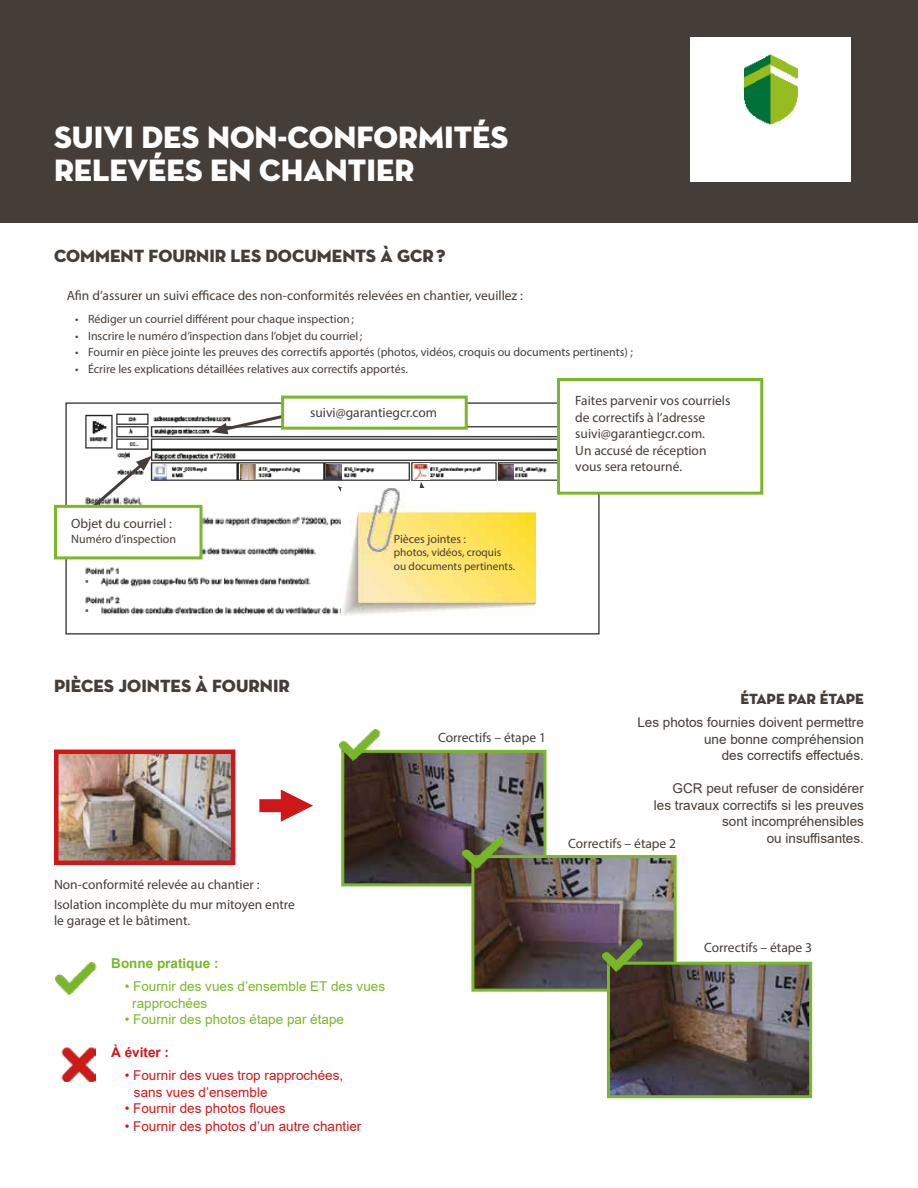
<style>
.page{position:relative;width:918px;height:1188px;background:#fff}
.page>*{position:absolute;margin:0;border:0;box-sizing:border-box;transform-origin:0 0}
.t1{font:31.5px/33px "Neutra Disp Titling";color:#fff}
.t2{font:18px "Neutra Disp Titling";color:#453d37}
.t3{font:15px "Neutra Disp Titling";color:#453d37}
.t4{font:13.5px/16.5px "Myriad Pro";color:#453d37}
.t5{font:13.5px/16.5px "Arial";color:#453d37;text-align:right}
.t6{font:13.5px/16.2px "Arial";color:#cd1719}
.t7{font:13.5px/16.5px "Arial";color:#7ab729}
.t8{font:700 13.5px "Arial";color:#7ab729}
.t9{font:700 13.5px "Arial";color:#cd1719}
.t10{font:12px "Myriad Pro";color:#453d37}
.t11{font:11.25px/13.5px "Myriad Pro";color:#453d37}
</style>
<div class="page">
<img style="left:63px;top:402px;width:537px;height:233px">
<img style="left:240px;top:465px;width:15px;height:14px">
<img style="left:327px;top:465px;width:14px;height:14px">
<img style="left:413px;top:464px;width:16px;height:15px">
<img style="left:499px;top:464px;width:14px;height:15px">
<div style="left:0;top:0;width:918px;height:222px;background:#453d37"></div>
<img style="left:691px;top:38px;width:160px;height:143px">
<img style="left:59px;top:755px;width:171px;height:105px">
<div style="left:54px;top:750px;width:181px;height:115px;border:4px solid #cd1719"></div>
<img style="left:61px;top:1047px;width:35px;height:34px">
<img style="left:345px;top:754px;width:197px;height:128px">
<div style="left:341px;top:750px;width:205px;height:136px;border:3px solid #7ab729"></div>
<img style="left:339px;top:729px;width:46px;height:32px">
<img style="left:152px;top:464px;width:17px;height:16px">
<svg style="left:211px;top:410px;width:88px;height:24px"></svg>
<div style="left:281px;top:396px;width:187px;height:34px;background:#fff;border:3px solid #7ab729"></div>
<svg style="left:79px;top:456px;width:73px;height:49px"></svg>
<div style="left:54px;top:505px;width:148px;height:54px;background:#fff;border:3px solid #7ab729"></div>
<div style="left:557px;top:378px;width:206px;height:117px;background:#fff;border:3px solid #7ab729"></div>
<svg style="left:338px;top:482px;width:105px;height:123px"></svg>
<img style="left:342px;top:489px;width:193px;height:126px">
<img style="left:475px;top:859px;width:198px;height:129px">
<div style="left:471px;top:855px;width:206px;height:137px;border:3px solid #7ab729"></div>
<img style="left:463px;top:837px;width:45px;height:32px">
<img style="left:611px;top:966px;width:197px;height:128px">
<div style="left:607px;top:962px;width:205px;height:136px;border:3px solid #7ab729"></div>
<img style="left:602px;top:940px;width:46px;height:31px">
<img style="left:56px;top:963px;width:41px;height:31px">
<svg style="left:259px;top:789px;width:54px;height:33px"></svg>
<h1 class="t1" style="left:54px;top:121px;width:456px">SUIVI DES NON-CONFORMITÉS<br>RELEVÉES EN CHANTIER</h1>
<h2 class="t2" style="left:54px;top:245px;width:393px">COMMENT FOURNIR LES DOCUMENTS À GCR?</h2>
<p class="t4" style="left:67px;top:287px;width:458px">Afin d’assurer un suivi efficace des non-conformités relevées en chantier, veuillez :</p>
<p class="t10" style="left:75px;top:312px;width:280px">• Rédiger un courriel différent pour chaque inspection;</p>
<p class="t10" style="left:75px;top:328px;width:289px">• Inscrire le numéro d’inspection dans l’objet du courriel ;</p>
<p class="t10" style="left:75px;top:345px;width:559px">• Fournir en pièce jointe les preuves des correctifs apportés (photos, vidéos, croquis ou documents pertinents) ;</p>
<p class="t10" style="left:75px;top:361px;width:334px">• Écrire les explications détaillées relatives aux correctifs apportés.</p>
<p class="t4" style="left:71px;top:515px;width:102px">Objet du courriel :</p>
<p class="t10" style="left:71px;top:532px;width:106px">Numéro d’inspection</p>
<p class="t4" style="left:310px;top:404px;width:129px">suivi@garantiegcr.com</p>
<p class="t10" style="left:394px;top:531px;width:74px">Pièces jointes :</p>
<p class="t11" style="left:394px;top:545px;width:123px">photos, vidéos, croquis ou documents pertinents.</p>
<p class="t4" style="left:575px;top:392px;width:157px">Faites parvenir vos courriels de correctifs à l’adresse suivi@garantiegcr.com.<br>Un accusé de réception vous sera retourné.</p>
<h2 class="t2" style="left:54px;top:675px;width:237px">PIÈCES JOINTES À FOURNIR</h2>
<p class="t4" style="left:54px;top:875px;width:243px;line-height:19.5px">Non-conformité relevée au chantier :<br>Isolation incomplète du mur mitoyen entre</p>
<p class="t4" style="left:54px;top:912px;width:138px">le garage et le bâtiment.</p>
<p class="t8" style="left:111px;top:954px;width:109px">Bonne pratique :</p>
<p class="t7" style="left:132px;top:978px;width:254px;text-indent:-8px">• Fournir des vues d’ensemble ET des vues rapprochées</p>
<p class="t7" style="left:125px;top:1011px;width:221px">• Fournir des photos étape par étape</p>
<p class="t9" style="left:111px;top:1043px;width:59px">À éviter :</p>
<p class="t6" style="left:134px;top:1067px;width:211px;text-indent:-9px">• Fournir des vues trop rapprochées, sans vues d’ensemble</p>
<p class="t6" style="left:125px;top:1100px;width:162px">• Fournir des photos floues</p>
<p class="t6" style="left:125px;top:1118px;width:238px">• Fournir des photos d’un autre chantier</p>
<p class="t4" style="left:438px;top:729px;width:110px">Correctifs – étape 1</p>
<p class="t3" style="left:740px;top:689px;width:125px">ÉTAPE PAR ÉTAPE</p>
<p class="t5" style="left:637px;top:714px;width:228px">Les photos fournies doivent permettre une bonne compréhension<br>des correctifs effectués.</p>
<p class="t5" style="left:654px;top:780px;width:212px">GCR peut refuser de considérer les travaux correctifs si les preuves sont incompréhensibles<br>ou insuffisantes.</p>
<p class="t4" style="left:568px;top:835px;width:110px">Correctifs – étape 2</p>
<p class="t4" style="left:704px;top:939px;width:110px">Correctifs – étape 3</p>
</div>
